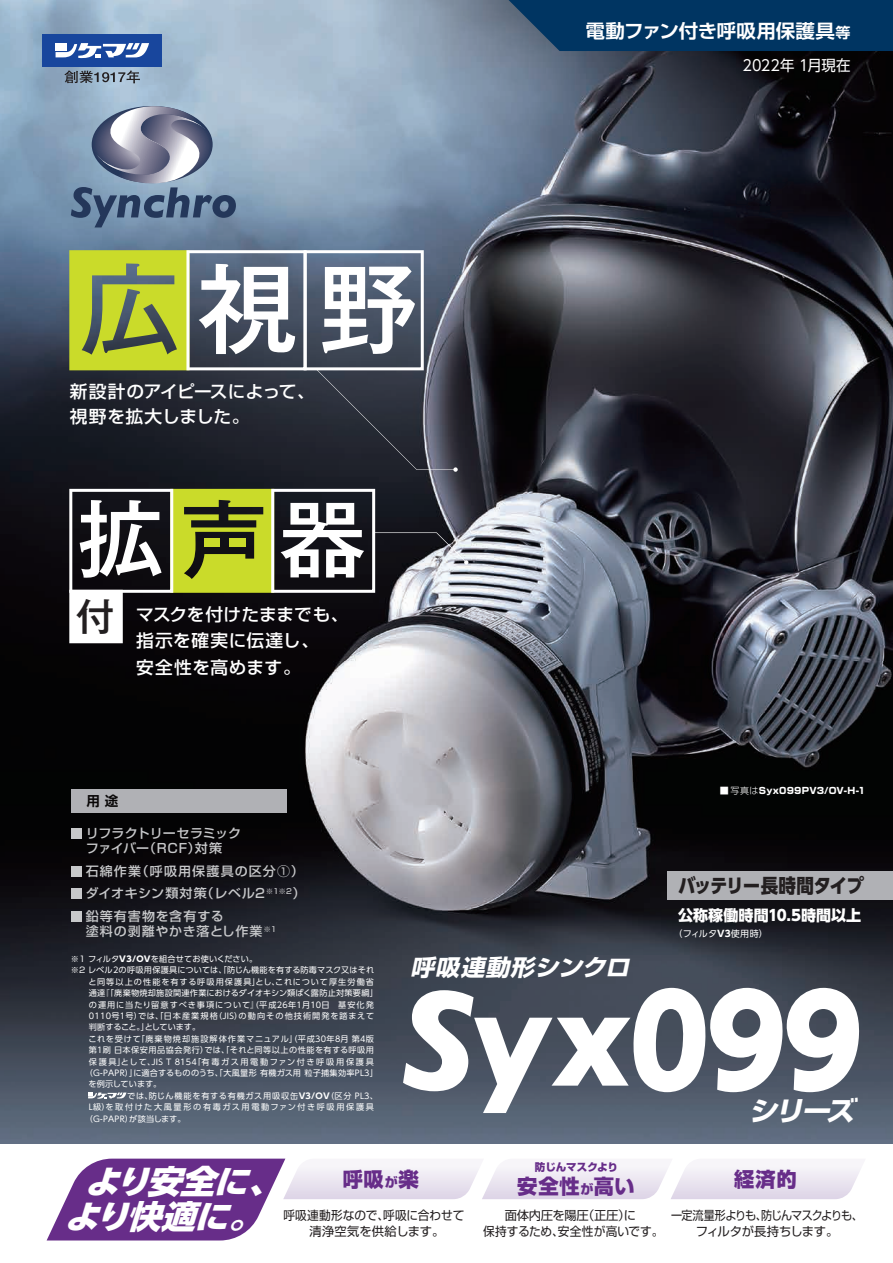
<style>
.page{position:relative;width:893px;height:1263px;background:#fff}
.page>*{position:absolute;margin:0;border:0;box-sizing:border-box;transform-origin:0 0}
.t1{font:500 37.5px "Gothic MB101 Pro";color:#231f20}
.t2{font:italic 800 32.7px/35.2px "UD Shin Go Pro";color:#fff;scale:1.05 1}
.t3{font:italic 700 27.15px "Shin Go Pro";color:#fff;scale:1.05 1}
.t4{font:italic 700 22.8px "Shin Go Pro";color:#fff;scale:1.05 1}
.t5{font:800 20.25px "Shin Go Pro";letter-spacing:.03em;color:#672d89}
.t6{font:800 19.5px "UD Shin Go Pro";letter-spacing:-.06em;color:#231f20;scale:.9 1}
.t7{font:700 18.75px "Shin Go Pro De";letter-spacing:-.01em;color:#fff;scale:1.04 1}
.t8{font:500 17.4px/26.4px "Shin Go Pro";letter-spacing:.01em;color:#fff}
.t9{font:500 17.4px/25.2px "Shin Go Pro";letter-spacing:-.015em;color:#fff}
.t10{font:800 15px "UD Shin Go Pro";color:#fff}
.t11{font:15px "UD Shin Go NT Pro";letter-spacing:-.01em;color:#fff;scale:.96 1}
.t12{font:700 13.5px "UD Shin Go Pro De";color:#080606}
.t13{font:500 12.75px/22.5px "Shin Go Pro";letter-spacing:.05em;color:#c7c8ca;text-align:justify}
.t14{font:500 12.75px/15px "Shin Go Pro";letter-spacing:-.005em;color:#c7c8ca}
.t15{font:12.3px/16.6px "Shin Go Pro";letter-spacing:-.065em;color:#231f20;text-align:center;scale:.9 1}
.t16{font:12.3px/16.6px "Shin Go Pro";letter-spacing:-.02em;color:#231f20;text-align:center}
.t17{font:12.3px/16.6px "Shin Go Pro";color:#231f20;text-align:center;scale:.95 1}
.t18{font:800 10.5px "Shin Go Pro";letter-spacing:-.01em;color:#672d89}
.t19{font:800 9px "Shin Go Pro";letter-spacing:.02em;color:#fff}
.t20{font:9px "UD Shin Go Pro";letter-spacing:.01em;color:#fff}
.t21{font:8.1px "UD Shin Go Pro";letter-spacing:.04em;color:#fff}
.t22{font:8.1px "UD Shin Go Pro";letter-spacing:.11em;color:#fff}
.t23{font:8.1px "UD Shin Go Pro";letter-spacing:.02em;color:#fff}
.t24{font:8.1px "UD Shin Go Pro";letter-spacing:.1em;color:#fff}
.t25{font:8.1px "UD Shin Go Pro";letter-spacing:.06em;color:#fff}
.t26{font:8.1px "UD Shin Go Pro";letter-spacing:.185em;color:#fff}
.t27{font:8.1px "UD Shin Go Pro";letter-spacing:.13em;color:#fff}
.t28{font:8.1px "UD Shin Go Pro";letter-spacing:.085em;color:#fff}
.t29{font:8.1px "UD Shin Go Pro";letter-spacing:.195em;color:#fff}
.t30{font:8.1px "UD Shin Go Pro";letter-spacing:.005em;color:#fff}
.t31{font:8.1px "UD Shin Go Pro";letter-spacing:-.015em;color:#fff}
.t32{font:8.1px "UD Shin Go Pro";letter-spacing:-.005em;color:#fff}
.s1{font-size:14.4px}
.s2{font-family:"Shin Go Pro"}
.s3{font-weight:800}
.s4{font-weight:700}
.s5{font-weight:300}
.s6{font-size:13.05px}
</style>
<div class="page">
<img style="left:0;top:0;width:893px;height:1144px">
<svg style="left:71px;top:106px;width:165px;height:121px;background:#8192a9"></svg>
<svg style="left:496px;top:0;width:397px;height:51px;background:#093a65"></svg>
<div style="left:43px;top:34px;width:119px;height:32px;background:#18469d"></div>
<svg style="left:56px;top:43px;width:93px;height:16px"></svg>
<svg style="left:64px;top:70px;width:76px;height:13px"></svg>
<div style="left:667px;top:871px;width:226px;height:28px;background:#b0b1b5"></div>
<svg style="left:403px;top:988px;width:458px;height:125px"></svg>
<svg style="left:47px;top:1158px;width:814px;height:82px"></svg>
<div style="left:71px;top:789px;width:215px;height:23px;background:#b0b1b5"></div>
<div style="left:71px;top:828px;width:11px;height:11px;background:#c7c8ca"></div>
<div style="left:71px;top:866px;width:11px;height:11px;background:#c7c8ca"></div>
<div style="left:71px;top:888px;width:11px;height:10px;background:#c7c8ca"></div>
<div style="left:71px;top:911px;width:11px;height:10px;background:#c7c8ca"></div>
<svg style="left:69px;top:250px;width:389px;height:222px;background:#61685c"></svg>
<svg style="left:69px;top:489px;width:399px;height:154px"></svg>
<svg style="left:88px;top:1092px;width:38px;height:7px"></svg>
<h3 class="t7" style="left:585px;top:16px;width:256px">電動ファン付き呼吸用保護具<span class="s1">等</span></h3>
<h3 class="t11" style="left:743px;top:53px;width:114px">2022年 1月現在</h3>
<h3 class="t9" style="left:70px;top:376px;width:247px">新設計のアイピースによって、視野を拡大しました。</h3>
<h1 class="t1" style="left:76px;top:585px;width:40px">付</h1>
<h3 class="t8" style="left:136px;top:599px;width:214px">マスクを付けたままでも、指示を確実に伝達し、<br>安全性を高めます。</h3>
<h3 class="t12" style="left:87px;top:790px;width:33px">用 途</h3>
<h3 class="t14" style="left:86px;top:825px;width:157px">リフラクトリーセラミックファイバー（RCF）対策</h3>
<h3 class="t13" style="left:86px;top:858px;width:221px">石綿作業（呼吸用保護具の区分①）ダイオキシン類対策（レベル2<sup>※1※2</sup>）鉛等有害物を含有する</h3>
<h3 class="t13" style="left:86px;top:918px;width:192px">塗料の剥離やかき落とし作業<sup>※1</sup></h3>
<p class="t30" style="left:71px;top:952px;width:188px"><span class="s2">※1</span> フィルタ<span class="s3">V3/OV</span>を組合せてお使いください。</p>
<p class="t23" style="left:71px;top:964px;width:305px"><span class="s2">※2</span> レベル2の呼吸用保護具については、「防じん機能を有する防毒マスク又はそれ</p>
<p class="t27" style="left:88px;top:975px;width:287px">と同等以上の性能を有する呼吸用保護具」とし、これについて厚生労働省</p>
<p class="t21" style="left:89px;top:986px;width:291px">通達『「廃棄物焼却施設関連作業におけるダイオキシン類ばく露防止対策要綱」</p>
<p class="t22" style="left:89px;top:998px;width:287px">の運用に当たり留意すべき事項について』（平成26年1月10日　基安化発</p>
<p class="t22" style="left:89px;top:1009px;width:287px">0110号1号）では、「日本産業規格（JIS）の動向その他技術開発を踏まえて</p>
<p class="t31" style="left:89px;top:1021px;width:113px">判断すること。」としています。</p>
<p class="t24" style="left:88px;top:1032px;width:287px">これを受けて「廃棄物焼却施設解体作業マニュアル」（平成30年8月 第4版</p>
<p class="t25" style="left:89px;top:1043px;width:287px">第1刷 日本保安用品協会発行）では、「それと同等以上の性能を有する呼吸用</p>
<p class="t26" style="left:89px;top:1055px;width:287px">保護具」として、JIS T 8154「有毒ガス用電動ファン付き呼吸用保護具</p>
<p class="t21" style="left:85px;top:1066px;width:295px">（G-PAPR）」に適合するもののうち、「大風量形 有機ガス用 粒子捕集効率PL3」</p>
<p class="t32" style="left:89px;top:1078px;width:74px">を例示しています。</p>
<p class="t28" style="left:127px;top:1089px;width:252px">では、防じん機能を有する有機ガス用吸収缶<span class="s4">V3/OV</span>（区分 PL3、</p>
<p class="t29" style="left:89px;top:1100px;width:287px">L級）を取付けた大風量形の有毒ガス用電動ファン付き呼吸用保護具</p>
<p class="t21" style="left:85px;top:1112px;width:102px">（G-PAPR）が該当します。</p>
<h3 class="t4" style="left:410px;top:949px;width:216px">呼吸連動形シンクロ</h3>
<p class="t19" style="left:720px;top:783px;width:147px"><span class="s5">■ 写真は</span>Syx099PV3/OV-H-1</p>
<h3 class="t6" style="left:678px;top:869px;width:208px">バッテリー長時間タイプ</h3>
<h3 class="t10" style="left:678px;top:903px;width:185px">公称稼働時間10.5時間以上</h3>
<p class="t20" style="left:673px;top:926px;width:96px">（フィルタ<span class="s4">V3</span>使用時）</p>
<h3 class="t3" style="left:748px;top:1089px;width:110px">シリーズ</h3>
<h2 class="t2" style="left:64px;top:1163px;width:224px;text-indent:20px">より安全に、より快適に。</h2>
<h3 class="t5" style="left:343px;top:1163px;width:77px">呼吸<span class="s6">が</span>楽</h3>
<h3 class="t17" style="left:283px;top:1205px;width:192px">呼吸連動形なので、呼吸に合わせて清浄空気を供給します。</h3>
<p class="t18" style="left:535px;top:1159px;width:84px">防じんマスクより</p>
<h3 class="t5" style="left:517px;top:1170px;width:119px">安全性<span class="s6">が</span>高い</h3>
<h3 class="t16" style="left:483px;top:1205px;width:182px">面体内圧を陽圧（正圧）に<br>保持するため、安全性が高いです。</h3>
<h3 class="t5" style="left:734px;top:1163px;width:64px">経済的</h3>
<h3 class="t15" style="left:671px;top:1205px;width:215px">一定流量形よりも、防じんマスクよりも、フィルタが長持ちします。</h3>
</div>
